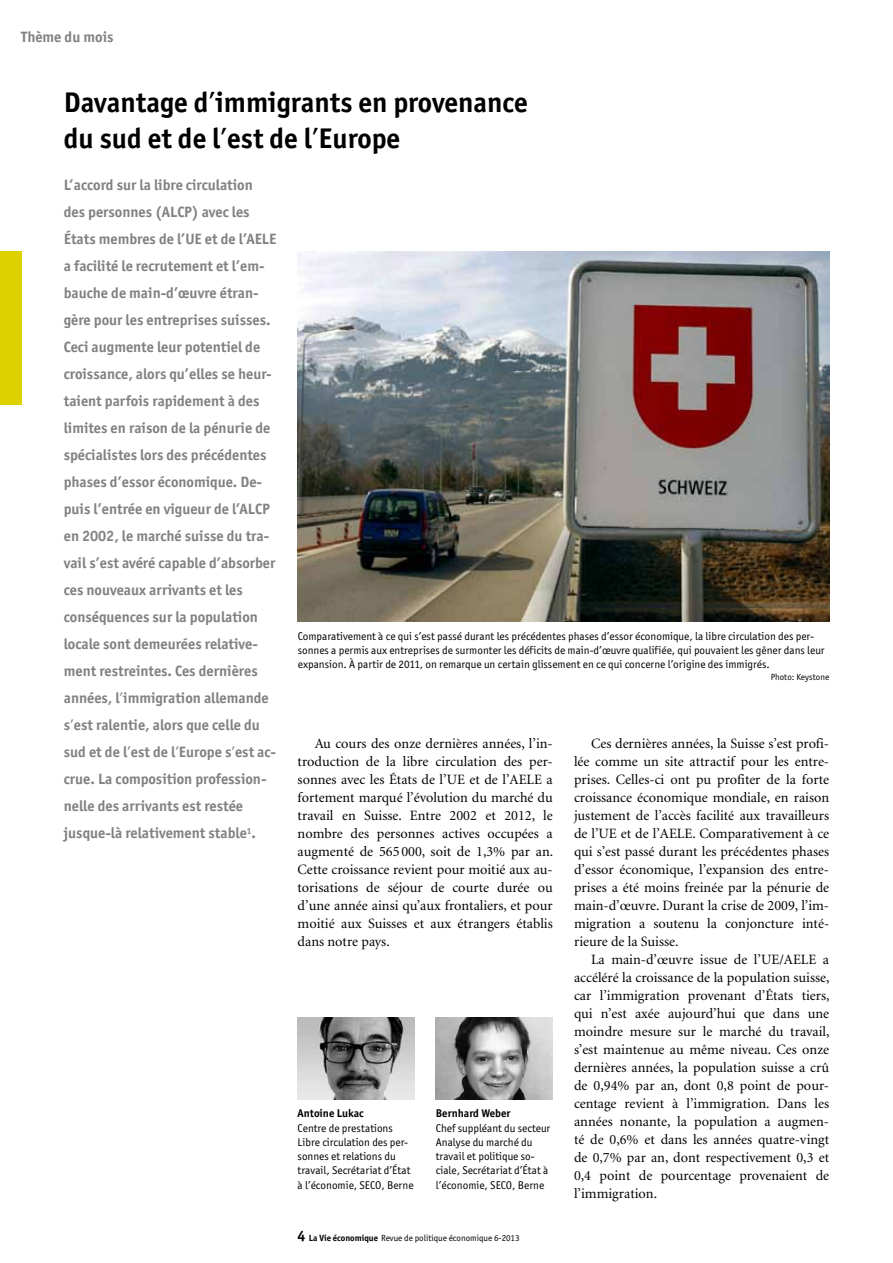
<style>
.page{position:relative;width:893px;height:1263px;background:#fff}
.page>*{position:absolute;margin:0;border:0;box-sizing:border-box;transform-origin:0 0}
.t1{font:700 28.5px/36px "Officina San ITC";color:#000}
.t2{font:700 15px/27px "Officina San ITC";color:#818181}
.t3{font:14.25px/18px "Minion";color:#000;text-align:justify}
.t4{font:11.25px/14.2px "Officina San ITC";color:#000}
.t5{font:700 11.25px "Officina San ITC";color:#000}
.t6{font:9px "Officina San ITC";color:#000}
.s1{font-weight:400}
.s2{font-size:9px}
.s3{font-weight:700;font-size:15px}
.s4{font-weight:700}
</style>
<div class="page">
<div style="left:0;top:252px;width:21px;height:153px;background:#ddd200"></div>
<img style="left:298px;top:1017px;width:116px;height:82px">
<img style="left:436px;top:1017px;width:117px;height:82px">
<img style="left:298px;top:251px;width:531px;height:370px">
<p class="t2" style="left:21px;top:23px;width:94px">Thème du mois</p>
<h1 class="t1" style="left:64px;top:84px;width:466px">Davantage d<span class="s1">’</span>immigrants en provenance du sud et de l<span class="s1">’</span>est de l<span class="s1">’</span>Europe</h1>
<p class="t2" style="left:64px;top:172px;width:214px">L’accord sur la libre circulation des personnes (ALCP) avec les États membres de l’UE et de l’AELE a facilité le recrutement et l’em&shy;bauche de main-d’œuvre étran&shy;gère pour les entreprises suisses.<br>Ceci augmente leur potentiel de croissance, alors qu’elles se heur&shy;taient parfois rapidement à des limites en raison de la pénurie de spécialistes lors des précédentes phases d’essor économique. De&shy;puis l’entrée en vigueur de l’ALCP en 2002, le marché suisse du tra&shy;vail s’est avéré capable d’absorber ces nouveaux arrivants et les conséquences sur la population locale sont demeurées relative&shy;ment restreintes. Ces dernières années, l<span class="s1">’</span>immigration allemande s<span class="s1">’</span>est ralentie, alors que celle du sud et de l<span class="s1">’</span>est de l<span class="s1">’</span>Europe s<span class="s1">’</span>est ac&shy;crue. La composition profession&shy;nelle des arrivants est restée jusque-là relativement stable<sup>1</sup>.</p>
<p class="t4" style="left:298px;top:629px;width:529px">Comparativement à ce qui s’est passé durant les précédentes phases d’essor économique, la libre circulation des per&shy;sonnes a permis aux entreprises de surmonter les déficits de main-d’œuvre qualifiée, qui pouvaient les gêner dans leur expansion. À partir de 2011, on remarque un certain glissement en ce qui concerne l’origine des immigrés. <span class="s2">-</span></p>
<p class="t6" style="left:771px;top:672px;width:60px">Photo: Keystone</p>
<p class="t3" style="left:298px;top:734px;width:257px;text-indent:17px">Au cours des onze dernières années, l’in&shy;troduction de la libre circulation des per&shy;sonnes avec les États de l’UE et de l’AELE a fortement marqué l’évolution du marché du travail en Suisse. Entre 2002 et 2012, le nombre des personnes actives occupées a augmenté de 565 000, soit de 1,3% par an.<br>Cette croissance revient pour moitié aux au&shy;torisations de séjour de courte durée ou d’une année ainsi qu’aux frontaliers, et pour moitié aux Suisses et aux étrangers établis dans notre pays.</p>
<p class="t3" style="left:574px;top:734px;width:257px;text-indent:17px">Ces dernières années, la Suisse s’est profi&shy;lée comme un site attractif pour les entre&shy;prises. Celles-ci ont pu profiter de la forte croissance économique mondiale, en raison justement de l’accès facilité aux travailleurs de l’UE et de l’AELE. Comparativement à ce qui s’est passé durant les précédentes phases d’essor économique, l’expansion des entre&shy;prises a été moins freinée par la pénurie de main-d’œuvre. Durant la crise de 2009, l’im&shy;migration a soutenu la conjoncture inté&shy;rieure de la Suisse.</p>
<p class="t3" style="left:574px;top:950px;width:257px;text-indent:17px">La main-d’œuvre issue de l’UE/AELE a accéléré la croissance de la population suisse, car l’immigration provenant d’États tiers, qui n’est axée aujourd’hui que dans une moindre mesure sur le marché du travail, s’est maintenue au même niveau. Ces onze dernières années, la population suisse a crû de 0,94% par an, dont 0,8 point de pour&shy;centage revient à l’immigration. Dans les années nonante, la population a augmen&shy;té de 0,6% et dans les années quatre-vingt de 0,7% par an, dont respectivement 0,3 et 0,4 point de pourcentage provenaient de l’immigration.</p>
<p class="t5" style="left:298px;top:1106px;width:68px">Antoine Lukac</p>
<p class="t4" style="left:298px;top:1121px;width:117px">Centre de prestations<br>Libre circulation des per&shy;sonnes et relations du travail, Secrétariat d’État à l’économie, SECO, Berne</p>
<p class="t5" style="left:436px;top:1106px;width:76px">Bernhard Weber</p>
<p class="t4" style="left:436px;top:1121px;width:116px">Chef suppléant du secteur<br>Analyse du marché du travail et politique so&shy;ciale, Secrétariat d’État à l’économie, SECO, Berne</p>
<p class="t6" style="left:298px;top:1232px;width:223px"><span class="s3">4</span> <span class="s4">La Vie économique</span> Revue de politique économique 6-2013</p>
</div>
